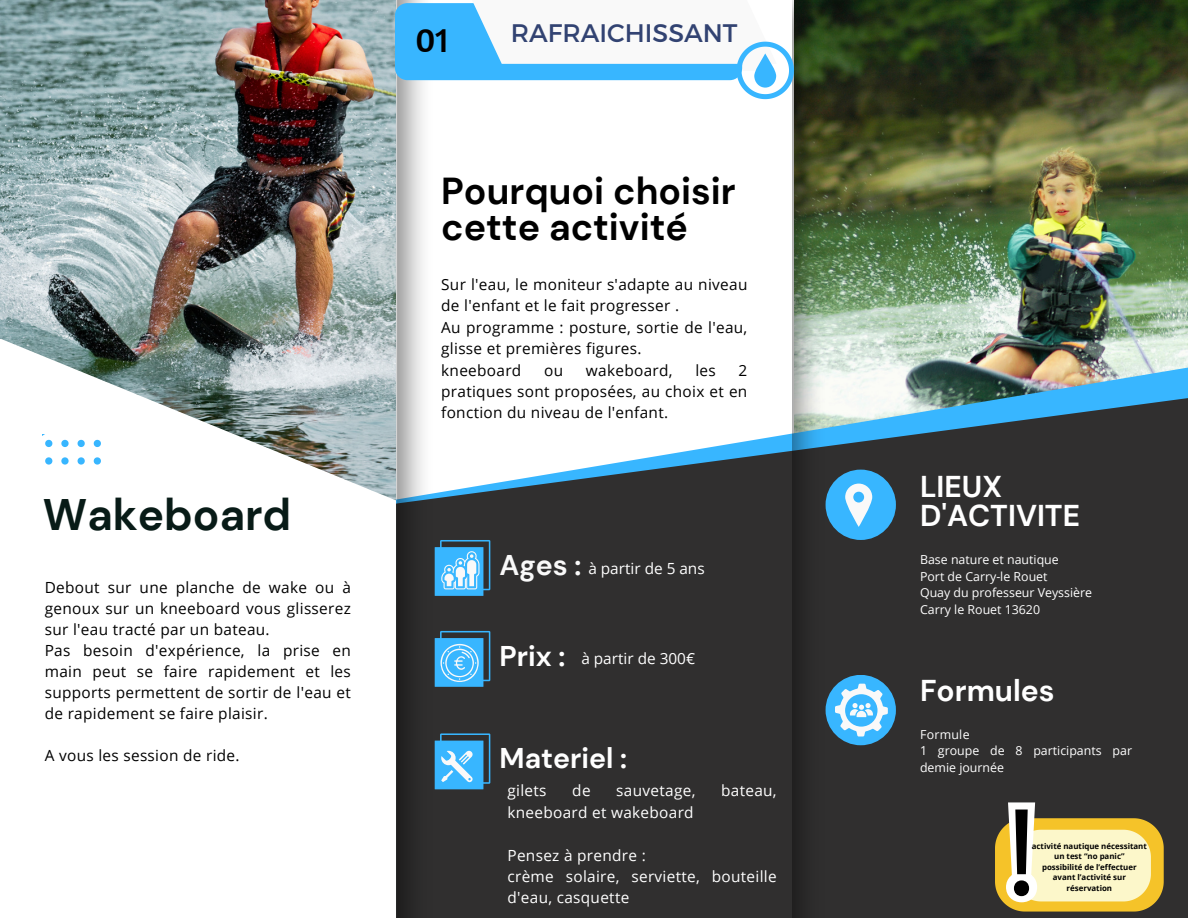
<style>
.page{position:relative;width:1188px;height:918px;background:#fff}
.page>*{position:absolute;margin:0;border:0;box-sizing:border-box;transform-origin:0 0}
.t1{font:700 44.1px "DM Sans";color:#081b17}
.t2{font:700 37.5px/36px "DM Sans";color:#000}
.t3{font:35.55px "Amaranth";color:#000}
.t4{font:700 30px/29.2px "DM Sans";color:#fff}
.t5{font:700 28.5px "DM Sans";color:#fff}
.t6{font:700 28.5px "DM Sans";color:#f9f9f9}
.t7{font:25.35px "Montserrat";color:#324372}
.t8{font:15.3px/21.1px "Open Sans";letter-spacing:.02em;color:#000}
.t9{font:15.3px/21.3px "Open Sans";letter-spacing:.02em;color:#fff}
.t10{font:15.3px "Open Sans";color:#fff}
.t11{font:12.45px/16.5px "Open Sans";color:#fff}
.t12{font:12.45px "Open Sans";letter-spacing:.02em;color:#fff}
.t13{font:700 7.95px/10.5px "Open Sans";color:#000;text-align:center}
</style>
<div class="page">
<img style="left:827px;top:0;width:361px;height:371px">
<svg style="left:435px;top:371px;width:753px;height:547px;fill:#302f2f"></svg>
<img style="left:0;top:0;width:393px;height:339px">
<svg style="left:1px;top:339px;width:392px;height:160px"></svg>
<img style="left:393px;top:0;width:42px;height:918px">
<img style="left:792px;top:0;width:35px;height:918px">
<div style="left:826px;top:470px;width:70px;height:70px;background:#38b6ff;border-radius:50%"></div>
<div style="left:826px;top:675px;width:70px;height:70px;background:#38b6ff;border-radius:50%"></div>
<svg style="left:43px;top:435px;width:58px;height:30px"></svg>
<div style="left:435px;top:547px;width:48px;height:49px;background:#38b6ff"></div>
<svg style="left:440px;top:540px;width:50px;height:50px"></svg>
<div style="left:435px;top:638px;width:48px;height:49px;background:#38b6ff"></div>
<svg style="left:440px;top:631px;width:50px;height:57px"></svg>
<div style="left:435px;top:741px;width:48px;height:48px;background:#38b6ff"></div>
<svg style="left:845px;top:484px;width:27px;height:43px"></svg>
<svg style="left:440px;top:733px;width:50px;height:51px"></svg>
<svg style="left:835px;top:684px;width:53px;height:53px"></svg>
<svg style="left:395px;top:0;width:399px;height:99px"></svg>
<svg style="left:995px;top:802px;width:169px;height:110px"></svg>
<p class="t1" style="left:43px;top:486px;width:250px">Wakeboard</p>
<h2 class="t8" style="left:45px;top:576px;width:308px">Debout sur une planche de wake ou à genoux sur un kneeboard vous glisserez sur l'eau tracté par un bateau.<br>Pas besoin d'expérience, la prise en main peut se faire rapidement et les supports permettent de sortir de l'eau et de rapidement se faire plaisir.</h2>
<p class="t8" style="left:45px;top:745px;width:196px">A vous les session de ride.</p>
<h5 class="t3" style="left:416px;top:17px;width:35px">01</h5>
<p class="t7" style="left:511px;top:17px;width:228px">RAFR<sub>o</sub> AICHISSANT</p>
<p class="t2" style="left:441px;top:174px;width:296px">Pourquoi choisir cette activité</p>
<p class="t8" style="left:441px;top:274px;width:308px">Sur l'eau, le moniteur s'adapte au niveau de l'enfant et le fait progresser .<br>Au programme : posture, sortie de l'eau, glisse et premières figures.<br>kneeboard</p>
<p class="t8" style="left:544px;top:359px;width:21px">ou</p>
<p class="t8" style="left:586px;top:359px;width:88px">wakeboard,</p>
<p class="t8" style="left:695px;top:359px;width:22px">les</p>
<p class="t8" style="left:441px;top:359px;width:308px;text-align:justify;text-indent:297px">2 pratiques sont proposées, au choix et en fonction du niveau de l'enfant.</p>
<p class="t6" style="left:500px;top:547px;width:83px">Ages :</p>
<p class="t10" style="left:588px;top:557px;width:118px">à partir de 5 ans</p>
<h6 class="t5" style="left:500px;top:638px;width:67px">Prix :</h6>
<h5 class="t10" style="left:581px;top:648px;width:115px">à partir de 300€</h5>
<p class="t5" style="left:500px;top:740px;width:129px">Materiel :</p>
<h6 class="t9" style="left:508px;top:780px;width:41px">gilets</h6>
<h6 class="t9" style="left:572px;top:780px;width:20px">de</h6>
<h6 class="t9" style="left:616px;top:780px;width:81px">sauvetage,</h6>
<h6 class="t9" style="left:721px;top:780px;width:57px">bateau,</h6>
<h6 class="t9" style="left:508px;top:801px;width:188px">kneeboard et wakeboard</h6>
<p class="t9" style="left:508px;top:844px;width:271px">Pensez à prendre :<br>crème solaire, serviette, bouteille d'eau, casquette</p>
<p class="t4" style="left:920px;top:472px;width:162px">LIEUX<br>D'ACTIVITE</p>
<h3 class="t11" style="left:920px;top:551px;width:140px">Base nature et nautique</h3>
<h6 class="t11" style="left:920px;top:568px;width:129px">Port de Carry-le Rouet</h6>
<p class="t11" style="left:920px;top:584px;width:174px">Quay du professeur Veyssière</p>
<h6 class="t11" style="left:920px;top:601px;width:122px">Carry le Rouet 13620</h6>
<h5 class="t4" style="left:920px;top:676px;width:136px">Formules</h5>
<h6 class="t12" style="left:920px;top:726px;width:51px">Formule</h6>
<p class="t11" style="left:920px;top:742px;width:213px">1 groupe de 8 participants par demie journée</p>
<h6 class="t13" style="left:1032px;top:840px;width:117px">activité nautique nécessitant un test “no panic”</h6>
<h6 class="t13" style="left:1042px;top:861px;width:96px">possibilité de l’effectuer avant l’activité sur réservation</h6>
</div>
